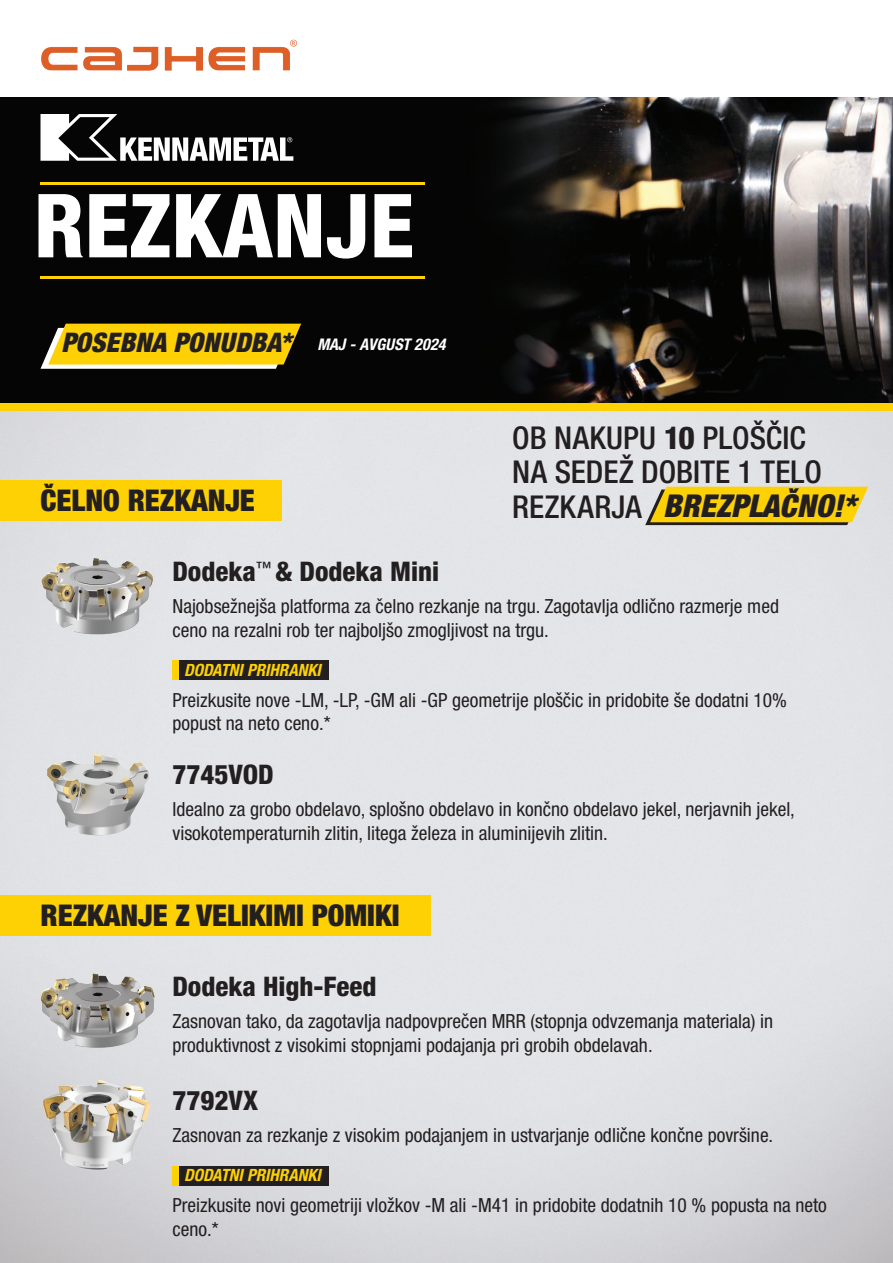
<style>
.page{position:relative;width:893px;height:1263px;background:#fff}
.page>*{position:absolute;margin:0;border:0;box-sizing:border-box;transform-origin:0 0}
.t1{font:800 condensed 88.5px "Helvetica Neue LT Std";color:#fff}
.t2{font:500 condensed 31.5px/34.5px "Helvetica Neue LT Pro";color:#231f20}
.t3{font:italic 900 condensed 31.5px "Helvetica Neue LT Pro";letter-spacing:.005em;color:#231f20}
.t4{font:900 condensed 30px "Helvetica Neue LT Pro";color:#231f20}
.t5{font:800 condensed 27px "Helvetica Neue LT Pro";color:#231f20}
.t6{font:italic 900 condensed 27px "Helvetica Neue LT Std";letter-spacing:.005em;color:#231f20}
.t7{font:condensed 19.5px/23.4px "Helvetica Neue LT Pro";color:#231f20}
.t8{font:italic 700 condensed 16.95px "Helvetica Neue LT Pro";color:#fed105}
.s1{font-family:"Helvetica Neue LT Pro";font-weight:700;font-size:16.05px;color:#fff}
.s2{font-weight:800}
</style>
<div class="page">
<img style="left:0;top:411px;width:893px;height:852px">
<img style="left:0;top:97px;width:893px;height:306px">
<div style="left:0;top:481px;width:282px;height:40px;background:#fed105"></div>
<div style="left:0;top:895px;width:431px;height:41px;background:#fed105"></div>
<svg style="left:41px;top:114px;width:252px;height:47px"></svg>
<svg style="left:41px;top:324px;width:260px;height:45px;background:#e9c51e"></svg>
<hr style="left:40px;top:182px;width:385px;height:3px;background:#fed105">
<hr style="left:40px;top:276px;width:385px;height:3px;background:#fed105">
<div style="left:0;top:403px;width:893px;height:8px;background:#fed105"></div>
<svg style="left:645px;top:487px;width:223px;height:38px;background:#eac419"></svg>
<div style="left:172px;top:1166px;width:7px;height:19px;background:#fed105"></div>
<div style="left:179px;top:1166px;width:150px;height:19px;background:#231f20"></div>
<div style="left:172px;top:660px;width:7px;height:20px;background:#fed105"></div>
<div style="left:179px;top:660px;width:150px;height:20px;background:#231f20"></div>
<img style="left:41px;top:556px;width:113px;height:82px">
<img style="left:47px;top:754px;width:102px;height:81px">
<img style="left:36px;top:963px;width:124px;height:101px">
<img style="left:40px;top:1073px;width:112px;height:104px">
<img style="left:41px;top:39px;width:256px;height:32px">
<h1 class="t1" style="left:34px;top:171px;width:382px">REZKANJE</h1>
<h3 class="t6" style="left:61px;top:326px;width:386px">POSEBNA PONUDBA* <span class="s1">MAJ - AVGUST 2024</span></h3>
<h3 class="t4" style="left:40px;top:483px;width:216px">ČELNO REZKANJE</h3>
<h2 class="t2" style="left:512px;top:420px;width:311px">OB NAKUPU <span class="s2">10</span> PLOŠČIC<br>NA SEDEŽ DOBITE 1 TELO<br>REZKARJA</h2>
<h2 class="t3" style="left:663px;top:487px;width:194px">BREZPLAČNO!*</h2>
<h3 class="t5" style="left:172px;top:555px;width:268px">Dodeka<sup>™</sup> &amp; Dodeka Mini</h3>
<p class="t7" style="left:172px;top:594px;width:608px">Najobsežnejša platforma za čelno rezkanje na trgu. Zagotavlja odlično razmerje med ceno na rezalni rob ter najboljšo zmogljivost na trgu.</p>
<p class="t8" style="left:184px;top:659px;width:138px">DODATNI PRIHRANKI</p>
<p class="t7" style="left:172px;top:688px;width:616px">Preizkusite nove -LM, -LP, -GM ali -GP geometrije ploščic in pridobite še dodatni 10% popust na neto ceno.*</p>
<h3 class="t5" style="left:172px;top:758px;width:103px">7745VOD</h3>
<p class="t7" style="left:172px;top:797px;width:624px">Idealno za grobo obdelavo, splošno obdelavo in končno obdelavo jekel, nerjavnih jekel, visokotemperaturnih zlitin, litega železa in aluminijevih zlitin.</p>
<h3 class="t4" style="left:40px;top:898px;width:361px">REZKANJE Z VELIKIMI POMIKI</h3>
<h3 class="t5" style="left:172px;top:970px;width:206px">Dodeka High-Feed</h3>
<p class="t7" style="left:172px;top:1009px;width:602px">Zasnovan tako, da zagotavlja nadpovprečen MRR (stopnja odvzemanja materiala) in produktivnost z visokimi stopnjami podajanja pri grobih obdelavah.</p>
<h3 class="t5" style="left:172px;top:1083px;width:87px">7792VX</h3>
<p class="t7" style="left:172px;top:1123px;width:602px">Zasnovan za rezkanje z visokim podajanjem in ustvarjanje odlične končne površine.</p>
<p class="t8" style="left:184px;top:1165px;width:138px">DODATNI PRIHRANKI</p>
<p class="t7" style="left:172px;top:1193px;width:656px">Preizkusite novi geometriji vložkov -M ali -M41 in pridobite dodatnih 10 % popusta na neto ceno.*</p>
</div>
